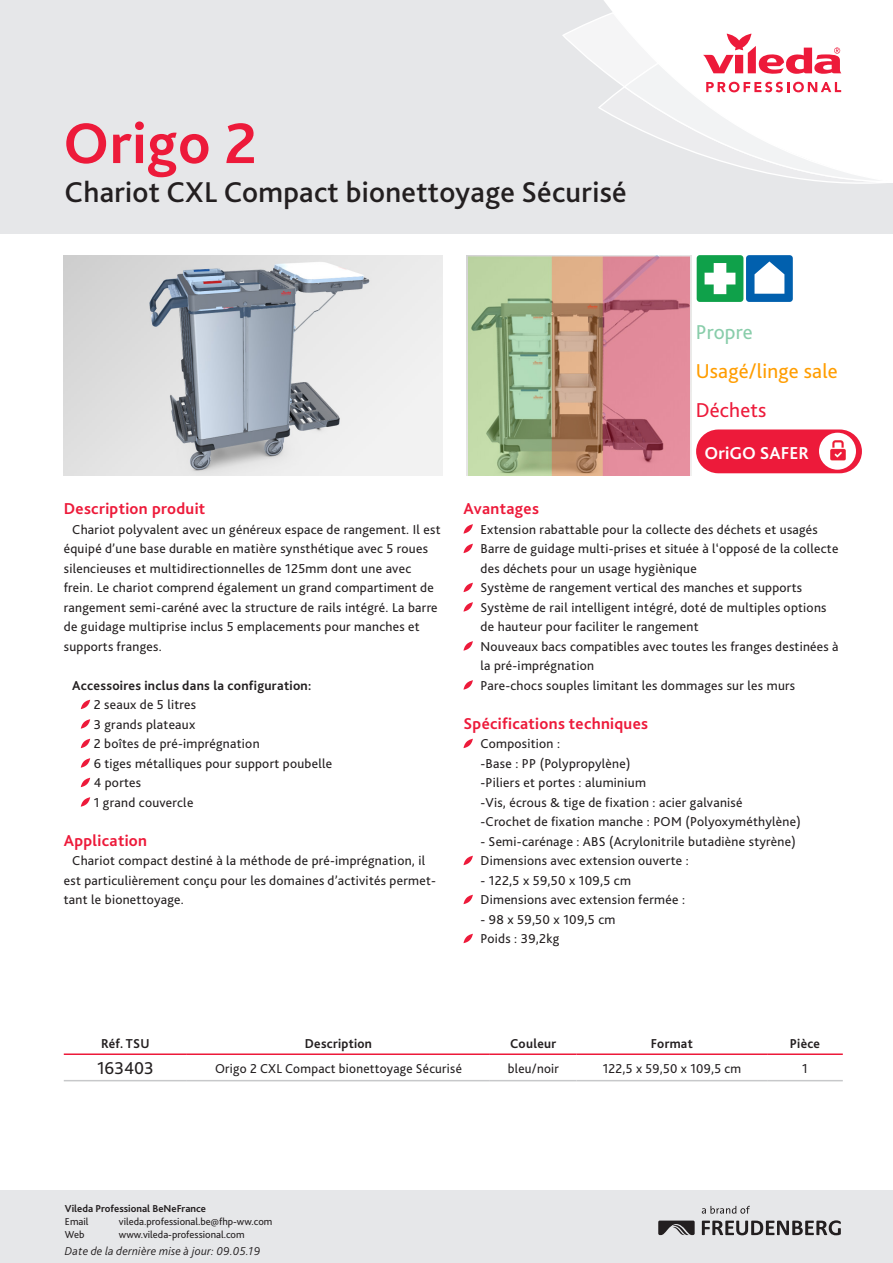
<style>
.page{position:relative;width:893px;height:1263px;background:#fff}
.page>*{position:absolute;margin:0;border:0;box-sizing:border-box;transform-origin:0 0}
.Headline{font:700 60px "Bliss 2";letter-spacing:.01em;color:#ed1a3a}
.Subline{font:500 30px "Bliss 2";letter-spacing:.01em;color:#231f20}
.Subline-2{font:21px "Bliss 2";letter-spacing:.01em;color:#ff9d00}
.Subline-3{font:21px "Bliss 2";letter-spacing:.01em;color:#ed1a3a}
.Subline-4{font:21px "Bliss 2";letter-spacing:.01em;color:#89cdaa}
.t1{font:700 18px "Bliss 2";letter-spacing:.005em;color:#fff}
.t2{font:18px "Bliss 2";color:#231f20}
.Copy_cross_heading{font:700 16.5px "Bliss 2";letter-spacing:.02em;color:#ed1a3a}
.Bullet_wings{font:13.5px/19.5px "Bliss 2";letter-spacing:.02em;color:#231f20}
.Copy_cross_heading-2{font:13.5px/19.5px "Bliss 2";letter-spacing:.02em;color:#231f20}
.Copy_cross_heading-3{font:700 13.5px "Bliss 2";letter-spacing:.02em;color:#231f20}
.Copy_cross_heading-4{font:italic 300 12px "Bliss 2";letter-spacing:.02em;color:#231f20}
.Footer_contact_Viled{font:10.5px "Bliss 2";color:#231f20}
.Footer_contact_Viled-2{font:700 10.5px "Bliss 2";color:#231f20}
</style>
<div class="page">
<div style="left:0;top:0;width:893px;height:234px;background:#e6e7e9"></div>
<div style="left:604px;top:0;width:289px;height:11px;background:#fff"></div>
<svg style="left:562px;top:11px;width:331px;height:173px"></svg>
<div style="left:0;top:1191px;width:893px;height:72px;background:#e6e7e9"></div>
<svg style="left:702px;top:1220px;width:139px;height:15px"></svg>
<svg style="left:658px;top:1220px;width:37px;height:15px"></svg>
<svg style="left:702px;top:1206px;width:48px;height:8px"></svg>
<img style="left:64px;top:255px;width:378px;height:220px">
<img style="left:466px;top:255px;width:225px;height:220px">
<div style="left:697px;top:255px;width:46px;height:47px;background:#0fa14a;border-radius:3px"></div>
<svg style="left:705px;top:263px;width:30px;height:31px"></svg>
<div style="left:746px;top:255px;width:46px;height:47px;background:#0160ae;border-radius:3px"></div>
<svg style="left:754px;top:261px;width:30px;height:33px"></svg>
<svg style="left:463px;top:524px;width:10px;height:10px"></svg>
<svg style="left:463px;top:544px;width:10px;height:9px"></svg>
<svg style="left:463px;top:583px;width:10px;height:9px"></svg>
<svg style="left:463px;top:602px;width:10px;height:10px"></svg>
<svg style="left:463px;top:641px;width:10px;height:10px"></svg>
<svg style="left:463px;top:680px;width:10px;height:10px"></svg>
<svg style="left:463px;top:739px;width:10px;height:9px"></svg>
<svg style="left:463px;top:856px;width:10px;height:9px"></svg>
<svg style="left:463px;top:895px;width:10px;height:9px"></svg>
<svg style="left:463px;top:934px;width:10px;height:9px"></svg>
<svg style="left:81px;top:700px;width:9px;height:9px"></svg>
<svg style="left:81px;top:719px;width:9px;height:10px"></svg>
<svg style="left:81px;top:739px;width:9px;height:9px"></svg>
<svg style="left:81px;top:758px;width:9px;height:10px"></svg>
<svg style="left:81px;top:778px;width:9px;height:9px"></svg>
<svg style="left:81px;top:797px;width:9px;height:10px"></svg>
<hr style="left:64px;top:1053px;width:123px;height:2px;background:#ed1a3a">
<hr style="left:187px;top:1053px;width:303px;height:2px;background:#ed1a3a">
<hr style="left:490px;top:1053px;width:87px;height:2px;background:#ed1a3a">
<hr style="left:577px;top:1053px;width:190px;height:2px;background:#ed1a3a">
<hr style="left:767px;top:1053px;width:76px;height:2px;background:#ed1a3a">
<hr style="left:64px;top:1080px;width:123px;height:1px;background:#c7c8ca">
<hr style="left:187px;top:1080px;width:303px;height:1px;background:#c7c8ca">
<hr style="left:490px;top:1080px;width:87px;height:1px;background:#c7c8ca">
<hr style="left:577px;top:1080px;width:190px;height:1px;background:#c7c8ca">
<hr style="left:767px;top:1080px;width:76px;height:1px;background:#c7c8ca">
<div style="left:696px;top:429px;width:166px;height:44px;background:#ed1a3a;border-radius:22px"></div>
<img style="left:819px;top:433px;width:37px;height:37px;border-radius:18px">
<p class="Headline" style="left:63px;top:106px;width:195px">Origo 2</p>
<p class="Subline" style="left:65px;top:173px;width:563px">Chariot CXL Compact bionettoyage Sécurisé</p>
<p class="Subline-4" style="left:696px;top:319px;width:58px">Propre</p>
<p class="Subline-2" style="left:696px;top:358px;width:144px">Usagé/linge sale</p>
<p class="Subline-3" style="left:696px;top:397px;width:72px">Déchets</p>
<p class="t1" style="left:704px;top:441px;width:106px">OriGO SAFER</p>
<p class="Copy_cross_heading" style="left:64px;top:498px;width:143px">Description produit</p>
<p class="Copy_cross_heading-2" style="left:64px;top:519px;width:378px;text-indent:9px">Chariot polyvalent avec un généreux espace de rangement. Il est équipé d’une base durable en matière synsthétique avec 5 roues silencieuses et multidirectionnelles de 125mm dont une avec frein. Le chariot comprend également un grand compartiment de rangement semi-caréné avec la structure de rails intégré. La barre de guidage multiprise inclus 5 emplacements pour manches et supports franges.</p>
<p class="Copy_cross_heading-3" style="left:72px;top:677px;width:241px">Accessoires inclus dans la configuration:</p>
<p class="Bullet_wings" style="left:94px;top:695px;width:104px">2 seaux de 5 litres</p>
<p class="Bullet_wings" style="left:94px;top:714px;width:103px">3 grands plateaux</p>
<p class="Bullet_wings" style="left:94px;top:734px;width:167px">2 boîtes de pré-imprégnation</p>
<p class="Bullet_wings" style="left:94px;top:753px;width:240px">6 tiges métalliques pour support poubelle</p>
<p class="Bullet_wings" style="left:94px;top:773px;width:49px">4 portes</p>
<p class="Bullet_wings" style="left:94px;top:792px;width:101px">1 grand couvercle</p>
<p class="Copy_cross_heading" style="left:64px;top:830px;width:85px">Application</p>
<p class="Copy_cross_heading-2" style="left:64px;top:851px;width:374px;text-indent:9px">Chariot compact destiné à la méthode de pré-imprégnation, il est particulièrement conçu pour les domaines d’activités permet&shy;tant le bionettoyage.</p>
<p class="Copy_cross_heading" style="left:463px;top:498px;width:77px">Avantages</p>
<p class="Bullet_wings" style="left:480px;top:519px;width:339px">Extension rabattable pour la collecte des déchets et usagés</p>
<p class="Bullet_wings" style="left:480px;top:539px;width:359px">Barre de guidage multi-prises et située à l‘opposé de la collecte des déchets pour un usage hygiènique</p>
<p class="Bullet_wings" style="left:480px;top:578px;width:323px">Système de rangement vertical des manches et supports</p>
<p class="Bullet_wings" style="left:480px;top:597px;width:347px">Système de rail intelligent intégré, doté de multiples options de hauteur pour faciliter le rangement</p>
<p class="Bullet_wings" style="left:480px;top:636px;width:360px">Nouveaux bacs compatibles avec toutes les franges destinées à la pré-imprégnation</p>
<p class="Bullet_wings" style="left:480px;top:675px;width:316px">Pare-chocs souples limitant les dommages sur les murs</p>
<p class="Copy_cross_heading" style="left:463px;top:713px;width:186px">Spécifications techniques</p>
<p class="Bullet_wings" style="left:480px;top:734px;width:81px">Composition :</p>
<p class="Bullet_wings" style="left:480px;top:753px;width:151px">-Base : PP (Polypropylène)</p>
<p class="Bullet_wings" style="left:480px;top:773px;width:167px">-Piliers et portes : aluminium</p>
<p class="Bullet_wings" style="left:480px;top:792px;width:264px">-Vis, écrous &amp; tige de fixation : acier galvanisé</p>
<p class="Bullet_wings" style="left:480px;top:812px;width:322px">-Crochet de fixation manche : POM (Polyoxyméthylène)</p>
<p class="Bullet_wings" style="left:480px;top:831px;width:317px">- Semi-carénage : ABS (Acrylonitrile butadiène styrène)</p>
<p class="Bullet_wings" style="left:480px;top:851px;width:210px">Dimensions avec extension ouverte :</p>
<p class="Bullet_wings" style="left:480px;top:870px;width:152px">- 122,5 x 59,50 x 109,5 cm</p>
<p class="Bullet_wings" style="left:480px;top:890px;width:206px">Dimensions avec extension fermée :</p>
<p class="Bullet_wings" style="left:480px;top:909px;width:136px">- 98 x 59,50 x 109,5 cm</p>
<p class="Bullet_wings" style="left:480px;top:929px;width:80px">Poids : 39,2kg</p>
<p class="Copy_cross_heading-3" style="left:101px;top:1035px;width:50px">Réf. TSU</p>
<p class="Copy_cross_heading-3" style="left:305px;top:1035px;width:68px">Description</p>
<p class="Copy_cross_heading-3" style="left:510px;top:1035px;width:47px">Couleur</p>
<p class="Copy_cross_heading-3" style="left:651px;top:1035px;width:43px">Format</p>
<p class="Copy_cross_heading-3" style="left:790px;top:1035px;width:32px">Pièce</p>
<p class="t2" style="left:97px;top:1057px;width:58px">163403</p>
<p class="Copy_cross_heading-2" style="left:215px;top:1058px;width:248px">Origo 2 CXL Compact bionettoyage Sécurisé</p>
<p class="Copy_cross_heading-2" style="left:508px;top:1058px;width:53px">bleu/noir</p>
<p class="Copy_cross_heading-2" style="left:603px;top:1058px;width:140px">122,5 x 59,50 x 109,5 cm</p>
<p class="Copy_cross_heading-2" style="left:802px;top:1058px;width:7px">1</p>
<p class="Footer_contact_Viled-2" style="left:65px;top:1202px;width:143px">Vileda Professional BeNeFrance</p>
<p class="Footer_contact_Viled" style="left:65px;top:1215px;width:25px">Email</p>
<p class="Footer_contact_Viled" style="left:119px;top:1215px;width:155px">vileda.professional.be@fhp-ww.com</p>
<p class="Footer_contact_Viled" style="left:65px;top:1228px;width:21px">Web</p>
<p class="Footer_contact_Viled" style="left:119px;top:1228px;width:127px">www.vileda-professional.com</p>
<p class="Copy_cross_heading-4" style="left:65px;top:1244px;width:197px">Date de la dernière mise à jour: 09.05.19</p>
</div>
